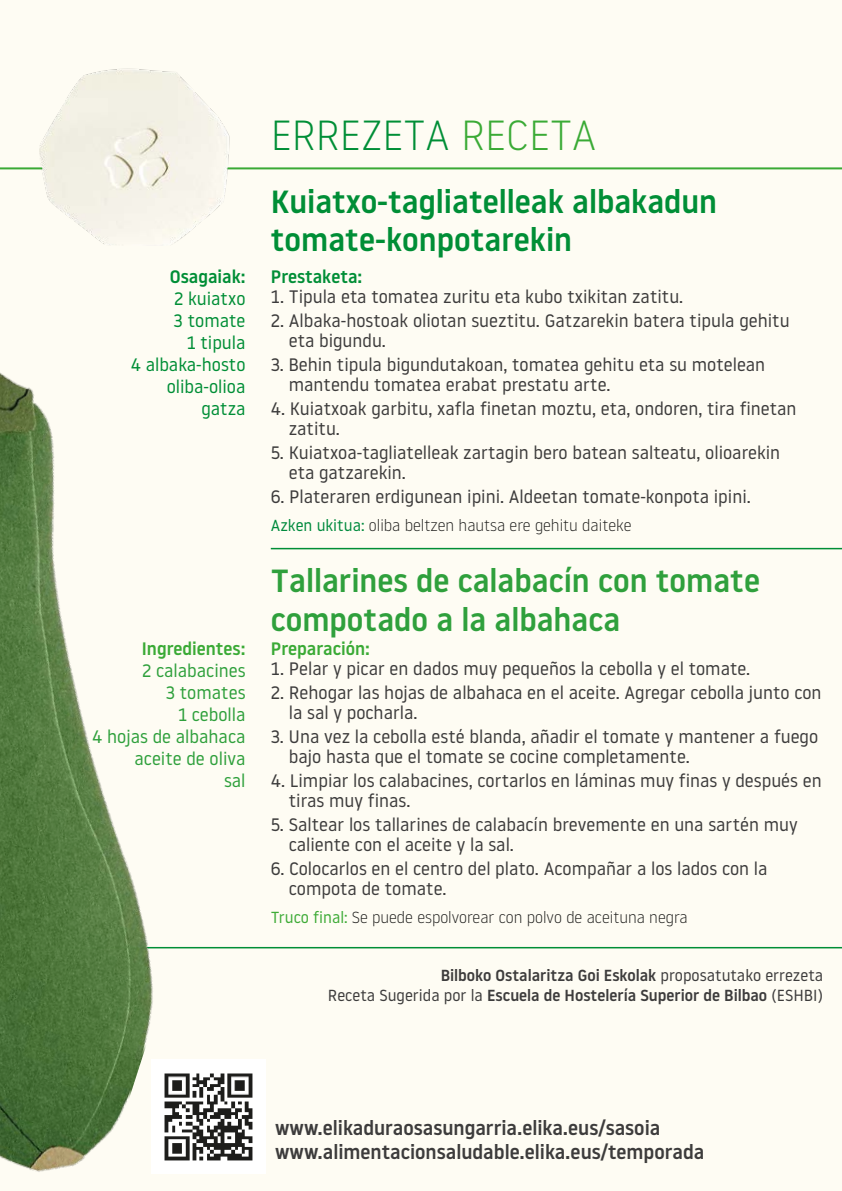
<style>
.page{position:relative;width:842px;height:1191px;background:#fefcf3}
.page>*{position:absolute;margin:0;border:0;box-sizing:border-box;transform-origin:0 0}
.t1{font:300 42px "Noway";color:#008e36}
.t2{font:500 32px/38.4px "Noway";color:#2fa03c}
.t3{font:500 32px/38.4px "Noway";color:#008e36}
.t4{font:500 20px/24.2px "Noway";color:#3d3c3c}
.t5{font:18px/20px "Noway";color:#3d3c3c}
.t6{font:18px/22px "Noway";color:#2fa03c;text-align:right}
.t7{font:18px/22px "Noway";color:#008e36;text-align:right}
.t8{font:500 18px "Noway";color:#3aaa35}
.t9{font:500 18px "Noway";color:#008e36}
.t10{font:500 16px/20px "Noway";color:#3d3c3c;text-align:right}
.t11{font:300 16px "Noway";color:#1d1d1b}
.s1{color:#3aaa35}
.s2{font-weight:400;color:#008a3d}
.s3{font-weight:400;color:#3eab37}
.s4{font-weight:400}
</style>
<div class="page">
<hr style="left:0;top:947px;width:842px;height:1px;background:#008e36">
<hr style="left:271px;top:548px;width:571px;height:1px;background:#008e36">
<hr style="left:0;top:167px;width:842px;height:2px;background:#3aaa35">
<img style="left:0;top:373px;width:328px;height:801px">
<img style="left:39px;top:68px;width:208px;height:177px">
<p class="t9" style="left:170px;top:264px;width:77px">Osagaiak:</p>
<p class="t7" style="left:131px;top:287px;width:116px">2 kuiatxo<br>3 tomate<br>1 tipula<br>4 albaka-hosto oliba-olioa gatza</p>
<p class="t8" style="left:142px;top:636px;width:105px">Ingredientes:</p>
<p class="t6" style="left:92px;top:658px;width:155px">2 calabacines<br>3 tomates<br>1 cebolla<br>4 hojas de albahaca aceite de oliva<br>sal</p>
<h1 class="t1" style="left:271px;top:106px;width:327px">ERREZETA <span class="s1">RECETA</span></h1>
<h2 class="t3" style="left:271px;top:182px;width:448px">Kuiatxo-tagliatelleak albakadun tomate-konpotarekin</h2>
<p class="t9" style="left:271px;top:264px;width:93px">Prestaketa:</p>
<p class="t5" style="left:271px;top:286px;width:414px">1. Tipula eta tomatea zuritu eta kubo txikitan zatitu.</p>
<p class="t5" style="left:289px;top:310px;width:502px;text-indent:-18px">2. Albaka-hostoak oliotan sueztitu. Gatzarekin batera tipula gehitu eta bigundu.</p>
<p class="t5" style="left:289px;top:354px;width:478px;text-indent:-18px">3. Behin tipula bigundutakoan, tomatea gehitu eta su motelean mantendu tomatea erabat prestatu arte.</p>
<p class="t5" style="left:289px;top:398px;width:509px;text-indent:-18px">4. Kuiatxoak garbitu, xafla finetan moztu, eta, ondoren, tira finetan zatitu.</p>
<p class="t5" style="left:289px;top:442px;width:493px;text-indent:-18px">5. Kuiatxoa-tagliatelleak zartagin bero batean salteatu, olioarekin eta gatzarekin.</p>
<p class="t5" style="left:271px;top:486px;width:481px">6. Plateraren erdigunean ipini. Aldeetan tomate-konpota ipini.</p>
<p class="t11" style="left:271px;top:515px;width:362px"><span class="s2">Azken ukitua:</span> oliba beltzen hautsa ere gehitu daiteke</p>
<h2 class="t2" style="left:271px;top:561px;width:491px">Tallarines de calabacín con tomate compotado a la albahaca</h2>
<p class="t8" style="left:271px;top:636px;width:101px">Preparación:</p>
<p class="t5" style="left:271px;top:657px;width:481px">1. Pelar y picar en dados muy pequeños la cebolla y el tomate.</p>
<p class="t5" style="left:289px;top:681px;width:534px;text-indent:-18px">2. Rehogar las hojas de albahaca en el aceite. Agregar cebolla junto con la sal y pocharla.</p>
<p class="t5" style="left:289px;top:725px;width:531px;text-indent:-18px">3. Una vez la cebolla esté blanda, añadir el tomate y mantener a fuego bajo hasta que el tomate se cocine completamente.</p>
<p class="t5" style="left:289px;top:769px;width:534px;text-indent:-18px">4. Limpiar los calabacines, cortarlos en láminas muy finas y después en tiras muy finas.</p>
<p class="t5" style="left:289px;top:813px;width:510px;text-indent:-18px">5. Saltear los tallarines de calabacín brevemente en una sartén muy caliente con el aceite y la sal.</p>
<p class="t5" style="left:289px;top:857px;width:480px;text-indent:-18px">6. Colocarlos en el centro del plato. Acompañar a los lados con la compota de tomate.</p>
<p class="t11" style="left:271px;top:906px;width:418px"><span class="s3">Truco final:</span> Se puede espolvorear con polvo de aceituna negra</p>
<p class="t10" style="left:328px;top:965px;width:497px">Bilboko Ostalaritza Goi Eskolak <span class="s4">proposatutako errezeta<br>Receta Sugerida por la</span> Escuela de Hostelería Superior de Bilbao <span class="s4">(ESHBI)</span></p>
<p class="t4" style="left:275px;top:1115px;width:431px">www.elikaduraosasungarria.elika.eus/sasoia www.alimentacionsaludable.elika.eus/temporada</p>
</div>
